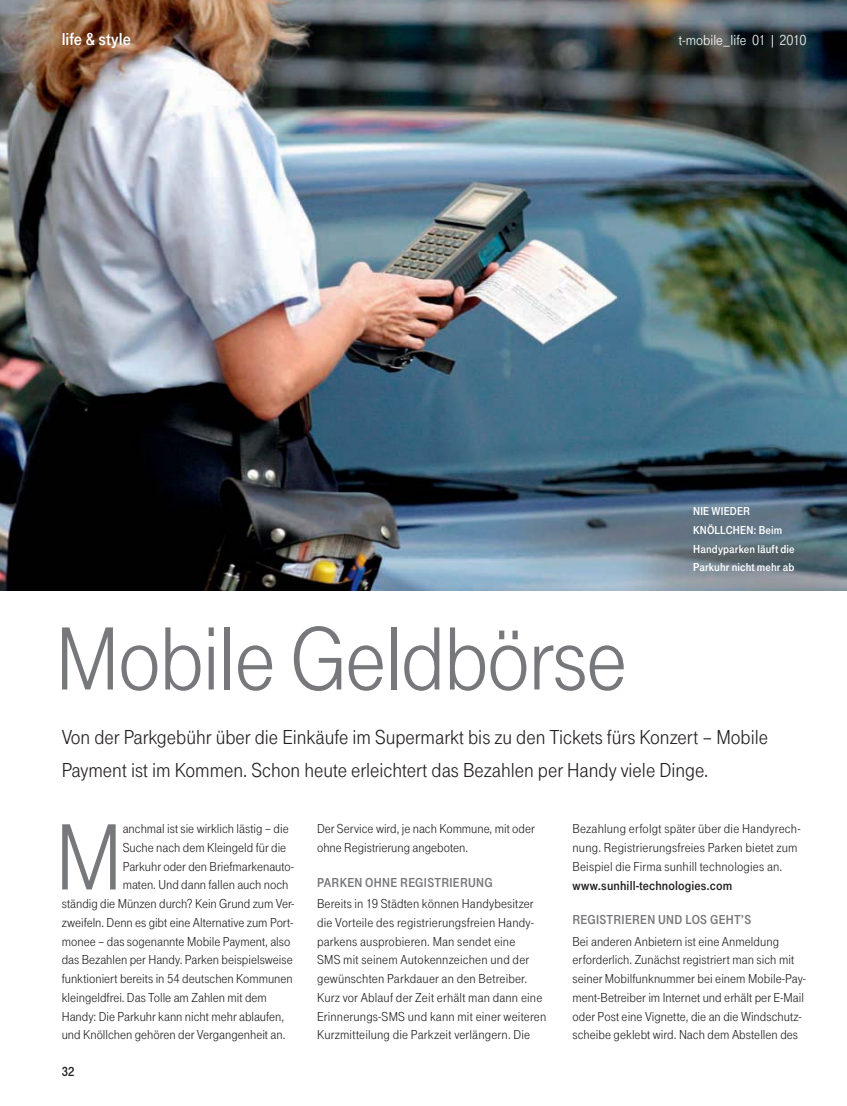
<style>
.page{position:relative;width:847px;height:1106px;background:#fff}
.page>*{position:absolute;margin:0;border:0;box-sizing:border-box;transform-origin:0 0}
.t1{font:97.65px "Tele Grotesk Norm";color:#77787b}
.t2{font:93px "Tele Grotesk Norm";letter-spacing:-.02em;color:#77787b}
.t3{font:21px/33px "Tele Grotesk Norm";color:#231f20}
.t4{font:18px "Tele Grotesk Fett";color:#fff}
.t5{font:15px "Tele Grotesk Norm";color:#fff}
.t6{font:13.5px/18.8px "Tele Grotesk Norm";letter-spacing:.005em;color:#231f20}
.t7{font:13.5px "Tele Grotesk Fett";letter-spacing:.015em;color:#77787b}
.t8{font:13.5px "Tele Grotesk Fett";letter-spacing:.01em;color:#231f20}
.t9{font:12px/18.8px "Tele Grotesk Fett";letter-spacing:.01em;color:#fff}
</style>
<div class="page">
<img style="left:0;top:0;width:846px;height:590px">
<h3 class="t4" style="left:62px;top:32px;width:71px">life &amp; style</h3>
<p class="t5" style="left:678px;top:34px;width:129px">t-mobile_life 01 | 2010</p>
<h2 class="t2" style="left:55px;top:622px;width:573px">Mobile Geldbörse</h2>
<p class="t9" style="left:693px;top:503px;width:103px">NIE WIEDER<br>KNÖLLCHEN: Beim<br>Handyparken läuft die<br>Parkuhr nicht mehr ab</p>
<h3 class="t3" style="left:62px;top:722px;width:707px">Von der Parkgebühr über die Einkäufe im Supermarkt bis zu den Tickets fürs Konzert – Mobile<br>Payment ist im Kommen. Schon heute erleichtert das Bezahlen per Handy viele Dinge.</h3>
<h1 class="t1" style="left:55px;top:818px;width:69px">M</h1>
<p class="t6" style="left:123px;top:820px;width:167px">anchmal ist sie wirklich lästig – die</p>
<p class="t6" style="left:123px;top:839px;width:165px">Suche nach dem Kleingeld für die</p>
<p class="t6" style="left:123px;top:858px;width:173px">Parkuhr oder den Briefmarkenauto-</p>
<p class="t6" style="left:123px;top:876px;width:167px">maten. Und dann fallen auch noch</p>
<p class="t6" style="left:62px;top:895px;width:234px">ständig die Münzen durch? Kein Grund zum Ver-</p>
<p class="t6" style="left:62px;top:914px;width:233px">zweifeln. Denn es gibt eine Alternative zum Port-</p>
<p class="t6" style="left:62px;top:933px;width:230px">monee – das sogenannte Mobile Payment, also</p>
<p class="t6" style="left:62px;top:951px;width:232px">das Bezahlen per Handy. Parken beispielsweise</p>
<p class="t6" style="left:62px;top:970px;width:232px">funktioniert bereits in 54 deutschen Kommunen</p>
<p class="t6" style="left:62px;top:989px;width:206px">kleingeldfrei. Das Tolle am Zahlen mit dem</p>
<p class="t6" style="left:62px;top:1007px;width:224px">Handy: Die Parkuhr kann nicht mehr ablaufen,</p>
<p class="t6" style="left:62px;top:1026px;width:225px">und Knöllchen gehören der Vergangenheit an.</p>
<p class="t8" style="left:62px;top:1065px;width:14px">32</p>
<p class="t6" style="left:317px;top:820px;width:219px">Der Service wird, je nach Kommune, mit oder ohne Registrierung angeboten.</p>
<p class="t7" style="left:317px;top:877px;width:177px">PARKEN OHNE REGISTRIERUNG</p>
<p class="t6" style="left:317px;top:895px;width:231px">Bereits in 19 Städten können Handybesitzer die Vorteile des registrierungsfreien Handy&shy;parkens ausprobieren. Man sendet eine<br>SMS mit seinem Autokennzeichen und der gewünschten Parkdauer an den Betreiber.<br>Kurz vor Ablauf der Zeit erhält man dann eine Erinnerungs-SMS und kann mit einer weiteren Kurzmitteilung die Parkzeit verlängern. Die</p>
<p class="t6" style="left:572px;top:820px;width:229px">Bezahlung erfolgt später über die Handyrech&shy;nung. Registrierungsfreies Parken bietet zum<br>Beispiel die Firma sunhill technologies an.</p>
<p class="t8" style="left:572px;top:879px;width:161px">www.sunhill-technologies.com</p>
<p class="t7" style="left:572px;top:914px;width:180px">REGISTRIEREN UND LOS GEHT’S</p>
<p class="t6" style="left:572px;top:933px;width:235px">Bei anderen Anbietern ist eine Anmeldung erforderlich. Zunächst registriert man sich mit seiner Mobilfunknummer bei einem Mobile-Pay&shy;ment-Betreiber im Internet und erhält per E-Mail oder Post eine Vignette, die an die Windschutz&shy;scheibe geklebt wird. Nach dem Abstellen des</p>
</div>
